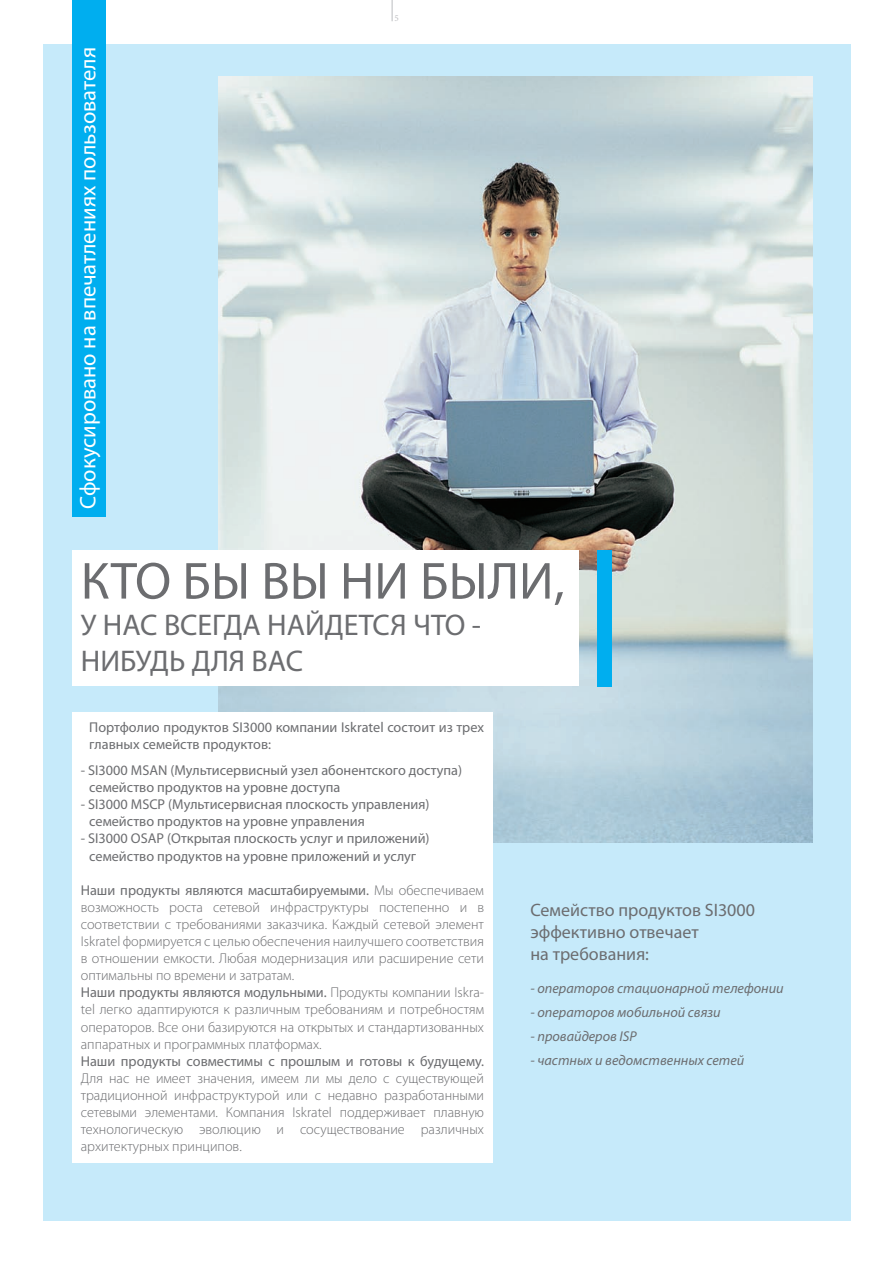
<style>
.page{position:relative;width:893px;height:1263px;background:#fff}
.page>*{position:absolute;margin:0;border:0;box-sizing:border-box;transform-origin:0 0}
.naslov_poglavja{font:52.5px "Myriad Pro";color:#6c6d70}
.podnaslov{font:30px/36px "Myriad Pro";color:#6c6d70}
.podnaslov_tekst{font:22.5px "Myriad Pro";color:#fff}
.tekst{font:18px "Myriad Pro";color:#6c6d70}
.tekst-2{font:300 14.25px/17.1px "Myriad Pro";color:#6c6d70;text-align:justify}
.tekst-3{font:14.25px/17.1px "Myriad Pro";color:#6c6d70}
.tekst-4{font:italic 14.25px "Myriad Pro";color:#6c6d70}
.t1{font:9px "Minion Pro";color:#bcbdc0}
.s1{font-weight:400}
</style>
<div class="page">
<div style="left:43px;top:44px;width:807px;height:1176px;background:#c6eafa"></div>
<img style="left:219px;top:77px;width:593px;height:766px">
<div style="left:72px;top:551px;width:507px;height:135px;background:#fff"></div>
<svg style="left:392px;top:0;width:1px;height:21px"></svg>
<div style="left:72px;top:713px;width:421px;height:450px;background:#fff"></div>
<div style="left:72px;top:0;width:33px;height:517px;background:#00aeef"></div>
<div style="left:597px;top:550px;width:15px;height:137px;background:#00aeef"></div>
<p class="podnaslov_tekst" style="left:76px;top:509px;width:463px;rotate:-90deg">Сфокусировано на впечатлениях пользователя</p>
<p class="t1" style="left:395px;top:13px;width:6px">5</p>
<p class="naslov_poglavja" style="left:81px;top:552px;width:485px">КТО БЫ ВЫ НИ БЫЛИ,</p>
<p class="podnaslov" style="left:81px;top:607px;width:402px">У НАС ВСЕГДА НАЙДЕТСЯ ЧТО -<br>НИБУДЬ ДЛЯ ВАС</p>
<p class="tekst-3" style="left:89px;top:719px;width:396px">Портфолио продуктов SI3000 компании Iskratel состоит из трех главных семейств продуктов:</p>
<p class="tekst-3" style="left:81px;top:762px;width:383px">- SI3000 MSAN (Мультисервисный узел абонентского доступа)</p>
<p class="tekst-3" style="left:89px;top:779px;width:252px">семейство продуктов на уровне доступа</p>
<p class="tekst-3" style="left:81px;top:796px;width:350px">- SI3000 MSCP (Мультисервисная плоскость управления)</p>
<p class="tekst-3" style="left:89px;top:813px;width:277px">семейство продуктов на уровне управления</p>
<p class="tekst-3" style="left:81px;top:830px;width:350px">- SI3000 OSAP (Открытая плоскость услуг и приложений)</p>
<p class="tekst-3" style="left:89px;top:847px;width:329px">семейство продуктов на уровне приложений и услуг</p>
<p class="tekst-2" style="left:81px;top:882px;width:405px"><span class="s1">Наши продукты являются масштабируемыми.</span> Мы обеспечиваем возможность роста сетевой инфраструктуры постепенно и в соответствии с требованиями заказчика. Каждый сетевой элемент Iskratel формируется с целью обеспечения наилучшего соответствия в отношении емкости. Любая модернизация или расширение сети оптимальны по времени и затратам.</p>
<p class="tekst-2" style="left:81px;top:984px;width:405px"><span class="s1">Наши продукты являются модульными.</span> Продукты компании Iskra&shy;tel легко адаптируются к различным требованиям и потребностям операторов. Все они базируются на открытых и стандартизованных аппаратных и программных платформах.</p>
<p class="tekst-2" style="left:81px;top:1053px;width:405px"><span class="s1">Наши продукты совместимы с прошлым и готовы к будущему.<br></span>Для нас не имеет значения, имеем ли мы дело с существующей традиционной инфраструктурой или с недавно разработанными сетевыми элементами. Компания Iskratel поддерживает плавную технологическую эволюцию и сосуществование различных архитектурных принципов.</p>
<p class="tekst" style="left:530px;top:900px;width:226px">Семейство продуктов SI3000</p>
<p class="tekst" style="left:530px;top:922px;width:170px">эффективно отвечает</p>
<p class="tekst" style="left:530px;top:944px;width:120px">на требования:</p>
<p class="tekst-4" style="left:530px;top:980px;width:255px">- операторов стационарной телефонии</p>
<p class="tekst-4" style="left:530px;top:1004px;width:192px">- операторов мобильной связи</p>
<p class="tekst-4" style="left:530px;top:1028px;width:108px">- провайдеров ISP</p>
<p class="tekst-4" style="left:530px;top:1052px;width:215px">- частных и ведомственных сетей</p>
</div>
